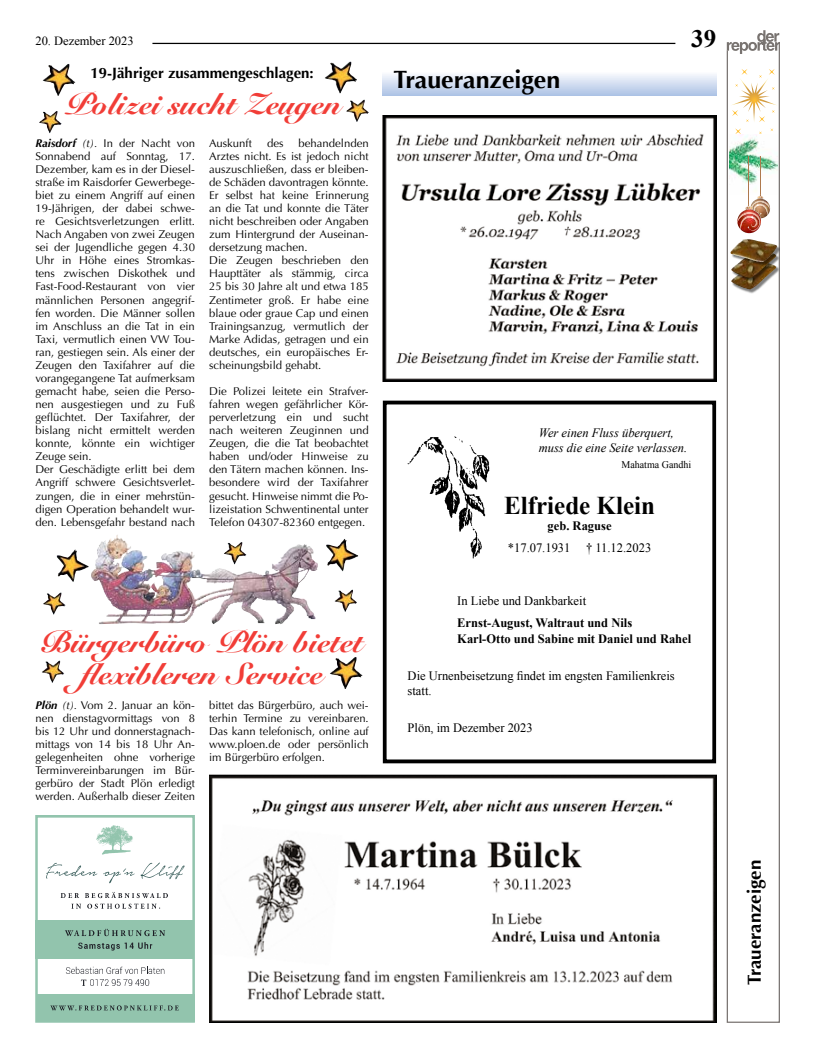
<style>
.page{position:relative;width:819px;height:1053px;background:#fff}
.page>*{position:absolute;margin:0;border:0;box-sizing:border-box;transform-origin:0 0}
.t1{font:900 30px/32.5px "Snell Roundhand";color:#f13d37;text-align:center}
.t2{font:700 25.62px "Times New Roman";color:#000}
.t3{font:700 25px "Optima";color:#000}
.t4{font:700 25px "Times New Roman";color:#000}
.t5{font:700 18.75px "Optima";color:#000}
.t6{font:700 15px "Optima";color:#000}
.t7{font:12.75px/22.6px "Times New Roman";color:#000;text-align:center}
.t8{font:700 12.75px/22.6px "Times New Roman";color:#000}
.t9{font:italic 12.75px/15.4px "Times New Roman";color:#000}
.t10{font:12.5px "Times New Roman";color:#000}
.t11{font:11.25px/13px "Optima";color:#000;text-align:justify}
.t12{font:10.25px "Times New Roman";color:#000}
.s1{font-weight:700;font-style:italic}
.s2{font-style:italic}
.s3{font-weight:700}
.s4{font-weight:400}
</style>
<div class="page">
<hr style="left:152px;top:43px;width:523px;height:1px;background:#000">
<div style="left:35px;top:815px;width:160px;height:207px;border:3px solid #92c4ad"></div>
<div style="left:37px;top:993px;width:158px;height:28px;background:#92c4ad"></div>
<svg style="left:46px;top:862px;width:51px;height:16px"></svg>
<svg style="left:103px;top:868px;width:31px;height:15px"></svg>
<svg style="left:140px;top:862px;width:44px;height:17px"></svg>
<svg style="left:96px;top:825px;width:37px;height:29px"></svg>
<svg style="left:61px;top:892px;width:107px;height:16px"></svg>
<svg style="left:50px;top:1005px;width:129px;height:5px"></svg>
<svg style="left:66px;top:966px;width:98px;height:7px"></svg>
<svg style="left:81px;top:979px;width:68px;height:6px"></svg>
<div style="left:35px;top:919px;width:159px;height:39px;background:#92c4ad"></div>
<svg style="left:65px;top:928px;width:100px;height:8px"></svg>
<svg style="left:78px;top:942px;width:74px;height:8px"></svg>
<img style="left:209px;top:774px;width:507px;height:248px">
<img style="left:407px;top:436px;width:83px;height:122px">
<div style="left:383px;top:400px;width:333px;height:363px;border:4px solid #000"></div>
<img style="left:383px;top:115px;width:333px;height:266px">
<svg style="left:726px;top:54px;width:54px;height:968px"></svg>
<svg style="left:726px;top:30px;width:54px;height:24px"></svg>
<div style="left:732px;top:261px;width:48px;height:32px;background:#000;opacity:.5"></div>
<img style="left:731px;top:278px;width:45px;height:11px">
<svg style="left:730px;top:69px;width:47px;height:65px"></svg>
<div style="left:732px;top:250px;width:48px;height:32px;background:#000;opacity:.5"></div>
<img style="left:731px;top:266px;width:45px;height:12px">
<div style="left:731px;top:240px;width:49px;height:26px;background:#000;opacity:.5"></div>
<img style="left:730px;top:239px;width:47px;height:23px">
<img style="left:729px;top:134px;width:48px;height:60px">
<hr style="left:760px;top:156px;width:1px;height:39px;background:#ae794d">
<img style="left:763px;top:199px;width:7px;height:19px">
<img style="left:763px;top:201px;width:7px;height:14px">
<hr style="left:748px;top:156px;width:1px;height:49px;background:#ae794d">
<img style="left:737px;top:230px;width:24px;height:3px">
<svg style="left:737px;top:194px;width:26px;height:36px"></svg>
<svg style="left:383px;top:74px;width:333px;height:22px;background:#cfdbf0"></svg>
<img style="left:43px;top:64px;width:32px;height:32px">
<img style="left:39px;top:111px;width:23px;height:22px">
<img style="left:325px;top:61px;width:32px;height:32px">
<img style="left:42px;top:660px;width:22px;height:22px">
<img style="left:330px;top:657px;width:32px;height:32px">
<img style="left:346px;top:100px;width:23px;height:22px">
<img style="left:91px;top:535px;width:148px;height:89px">
<img style="left:224px;top:542px;width:22px;height:22px">
<img style="left:43px;top:592px;width:23px;height:22px">
<img style="left:334px;top:589px;width:23px;height:22px">
<img style="left:57px;top:549px;width:32px;height:33px">
<img style="left:326px;top:539px;width:32px;height:32px">
<p class="t10" style="left:35px;top:32px;width:100px">20. Dezember 2023</p>
<p class="t4" style="left:691px;top:21px;width:26px">39</p>
<p class="t6" style="left:90px;top:64px;width:225px">19-Jähriger zusammengeschlagen:</p>
<p class="t1" style="left:64px;top:87px;width:278px">Polizei sucht Zeugen</p>
<p class="t11" style="left:35px;top:136px;width:161px;text-align:left"><span class="s1">Raisdorf</span> <span class="s2">(t).</span> In der Nacht von<br>Sonnabend auf Sonntag, 17.<br>Dezember, kam es in der Diesel&shy;straße im Raisdorfer Gewerbege&shy;biet zu einem Angriff auf einen<br>19-Jährigen, der dabei schwe&shy;re Gesichtsverletzungen erlitt.<br>Nach Angaben von zwei Zeugen sei der Jugendliche gegen 4.30<br>Uhr in Höhe eines Stromkas&shy;tens zwischen Diskothek und<br>Fast-Food-Restaurant von vier männlichen Personen angegrif&shy;fen worden. Die Männer sollen im Anschluss an die Tat in ein<br>Taxi, vermutlich einen VW Tou&shy;ran, gestiegen sein. Als einer der<br>Zeugen den Taxifahrer auf die vorangegangene Tat aufmerksam gemacht habe, seien die Perso&shy;nen ausgestiegen und zu Fuß geflüchtet. Der Taxifahrer, der bislang nicht ermittelt werden konnte, könnte ein wichtiger<br>Zeuge sein.<br>Der Geschädigte erlitt bei dem<br>Angriff schwere Gesichtsverlet&shy;zungen, die in einer mehrstün&shy;digen Operation behandelt wur&shy;den. Lebensgefahr bestand nach</p>
<p class="t11" style="left:209px;top:136px;width:44px">Auskunft</p>
<p class="t11" style="left:267px;top:136px;width:18px">des</p>
<p class="t11" style="left:209px;top:136px;width:161px;text-align:left;text-indent:89px">behandelnden<br>Arztes nicht. Es ist jedoch nicht auszuschließen, dass er bleiben&shy;de Schäden davontragen könnte.<br>Er selbst hat keine Erinnerung an die Tat und konnte die Täter nicht beschreiben oder Angaben zum Hintergrund der Auseinan&shy;dersetzung machen.<br>Die Zeugen beschrieben den<br>Haupttäter als stämmig, circa<br>25 bis 30 Jahre alt und etwa 185<br>Zentimeter groß. Er habe eine blaue oder graue Cap und einen<br>Trainingsanzug, vermutlich der<br>Marke Adidas, getragen und ein deutsches, ein europäisches Er&shy;scheinungsbild gehabt.</p>
<p class="t11" style="left:209px;top:385px;width:161px">Die Polizei leitete ein Strafver&shy;fahren wegen gefährlicher Kör&shy;perverletzung ein und sucht nach weiteren Zeuginnen und Zeugen, die die Tat beobachtet haben und/oder Hinweise zu den Tätern machen können. Ins&shy;besondere wird der Taxifahrer gesucht. Hinweise nimmt die Po&shy;lizeistation Schwentinental unter Telefon 04307-82360 entgegen.</p>
<p class="t1" style="left:42px;top:625px;width:323px">Bürgerbüro Plön bietet flexibleren Service</p>
<p class="t11" style="left:35px;top:698px;width:161px"><span class="s1">Plön</span> <span class="s2">(t).</span> Vom 2. Januar an kön&shy;nen dienstagvormittags von 8 bis 12 Uhr und donnerstagnach&shy;mittags von 14 bis 18 Uhr An&shy;gelegenheiten ohne vorherige Terminvereinbarungen im Bür&shy;gerbüro der Stadt Plön erledigt werden. Außerhalb dieser Zeiten</p>
<p class="t11" style="left:209px;top:698px;width:161px">bittet das Bürgerbüro, auch wei&shy;terhin Termine zu vereinbaren.<br>Das kann telefonisch, online auf www.ploen.de oder persönlich im Bürgerbüro erfolgen.</p>
<p class="t3" style="left:393px;top:65px;width:168px">Traueranzeigen</p>
<p class="t9" style="left:539px;top:425px;width:150px">Wer einen Fluss überquert, muss die eine Seite verlassen.</p>
<p class="t12" style="left:621px;top:458px;width:71px">Mahatma Gandhi</p>
<p class="t2" style="left:504px;top:488px;width:152px">Elfriede Klein</p>
<p class="t7" style="left:508px;top:514px;width:145px"><span class="s3">geb. Raguse<br></span>*17.07.1931 † 11.12.2023</p>
<p class="t8" style="left:457px;top:589px;width:176px"><span class="s4">In Liebe und Dankbarkeit<br></span>Ernst-August, Waltraut und Nils</p>
<p class="t8" style="left:457px;top:627px;width:235px">Karl-Otto und Sabine mit Daniel und Rahel</p>
<p class="t7" style="left:407px;top:667px;width:268px;line-height:15.4px;text-align:left">Die Urnenbeisetzung findet im engsten Familienkreis statt.</p>
<p class="t7" style="left:407px;top:716px;width:126px">Plön, im Dezember 2023</p>
<p class="t5" style="left:743px;top:985px;width:127px;rotate:-90deg">Traueranzeigen</p>
</div>
